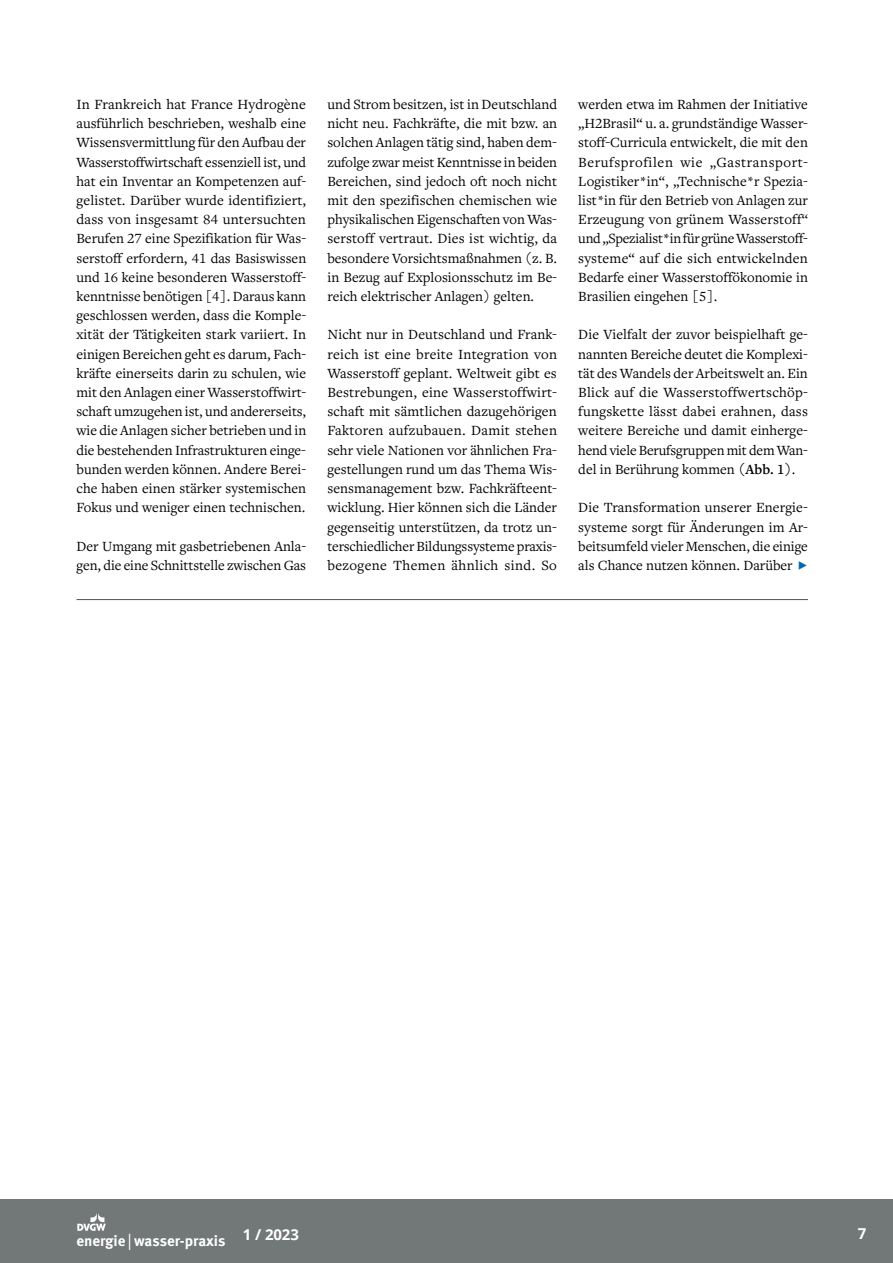
<style>
.page{position:relative;width:893px;height:1263px;background:#fff}
.page>*{position:absolute;margin:0;border:0;box-sizing:border-box;transform-origin:0 0}
.t1{font:700 15px "Meta OT";letter-spacing:-.005em;color:#fff}
.t2{font:700 15px "Open Sans";color:#fff}
.t3{font:14.7px/19.2px "Freight Text Pro";color:#000;text-align:justify}
.s1{font-weight:600}
.s2{color:#0069b4}
.s3{font-family:"Meta OT Norm";font-weight:400;font-size:17.4px}
</style>
<div class="page">
<hr style="left:77px;top:599px;width:731px;height:1px;background:#4b565b">
<div style="left:0;top:1199px;width:893px;height:64px;background:#727777"></div>
<svg style="left:77px;top:1213px;width:29px;height:18px"></svg>
<p class="t3" style="left:77px;top:94px;width:231px">In Frankreich hat France Hydrogène ausführlich beschrieben, weshalb eine Wissensvermittlung für den Aufbau der Wasserstoffwirtschaft essenziell ist, und hat ein Inventar an Kompetenzen auf&shy;gelistet. Darüber wurde identifiziert, dass von insgesamt 84 untersuchten Berufen 27 eine Spezifikation für Was&shy;serstoff erfordern, 41 das Basiswissen und 16 keine besonderen Wasserstoff&shy;kenntnisse benötigen [4]. Daraus kann geschlossen werden, dass die Komple&shy;xität der Tätigkeiten stark variiert. In einigen Bereichen geht es darum, Fach&shy;kräfte einerseits darin zu schulen, wie mit den Anlagen einer Wasserstoffwirt&shy;schaft umzugehen ist, und andererseits, wie die Anlagen sicher betrieben und in die bestehenden Infrastrukturen einge&shy;bunden werden können. Andere Berei&shy;che haben einen stärker systemischen Fokus und weniger einen technischen.</p>
<p class="t3" style="left:77px;top:536px;width:231px">Der Umgang mit gasbetriebenen Anla&shy;gen, die eine Schnittstelle zwischen Gas</p>
<p class="t3" style="left:327px;top:94px;width:231px">und Strom besitzen, ist in Deutschland nicht neu. Fachkräfte, die mit bzw. an solchen Anlagen tätig sind, haben dem&shy;zufolge zwar meist Kenntnisse in beiden Bereichen, sind jedoch oft noch nicht mit den spezifischen chemischen wie physikalischen Eigenschaften von Was&shy;serstoff vertraut. Dies ist wichtig, da besondere Vorsichtsmaßnahmen (z. B. in Bezug auf Explosionsschutz im Be&shy;reich elektrischer Anlagen) gelten.</p>
<p class="t3" style="left:327px;top:325px;width:231px">Nicht nur in Deutschland und Frank&shy;reich ist eine breite Integration von Wasserstoff geplant. Weltweit gibt es Bestrebungen, eine Wasserstoffwirt&shy;schaft mit sämtlichen dazugehörigen Faktoren aufzubauen. Damit stehen sehr viele Nationen vor ähnlichen Fra&shy;gestellungen rund um das Thema Wis&shy;sensmanagement bzw. Fachkräfteent&shy;wicklung. Hier können sich die Länder gegenseitig unterstützen, da trotz un&shy;terschiedlicher Bildungssysteme praxis&shy;bezogene Themen ähnlich sind. So</p>
<p class="t3" style="left:578px;top:94px;width:231px">werden etwa im Rahmen der Initiative „H2Brasil“ u. a. grundständige Wasser&shy;stoff-Curricula entwickelt, die mit den Berufsprofilen wie „Gastransport-Logistiker*in“, „Technische*r Spezia&shy;list*in für den Betrieb von Anlagen zur Erzeugung von grünem Wasserstoff“ und „Spezialist*in für grüne Wasserstoff&shy;systeme“ auf die sich entwickelnden Bedarfe einer Wasserstoffökonomie in Brasilien eingehen [5].</p>
<p class="t3" style="left:578px;top:325px;width:231px">Die Vielfalt der zuvor beispielhaft ge&shy;nannten Bereiche deutet die Komplexi&shy;tät des Wandels der Arbeitswelt an. Ein Blick auf die Wasserstoffwertschöp&shy;fungskette lässt dabei erahnen, dass weitere Bereiche und damit einherge&shy;hend viele Berufsgruppen mit dem Wan&shy;del in Berührung kommen <span class="s1">(Abb. 1)</span>.</p>
<p class="t3" style="left:578px;top:497px;width:231px">Die Transformation unserer Energie&shy;systeme sorgt für Änderungen im Ar&shy;beitsumfeld vieler Menschen, die einige als Chance nutzen können. Darüber <span class="s2">F</span></p>
<p class="t1" style="left:77px;top:1232px;width:150px">energie <span class="s3">|</span>wasser-praxis</p>
<p class="t2" style="left:243px;top:1224px;width:58px">1 / 2023</p>
<p class="t2" style="left:858px;top:1223px;width:10px">7</p>
</div>
